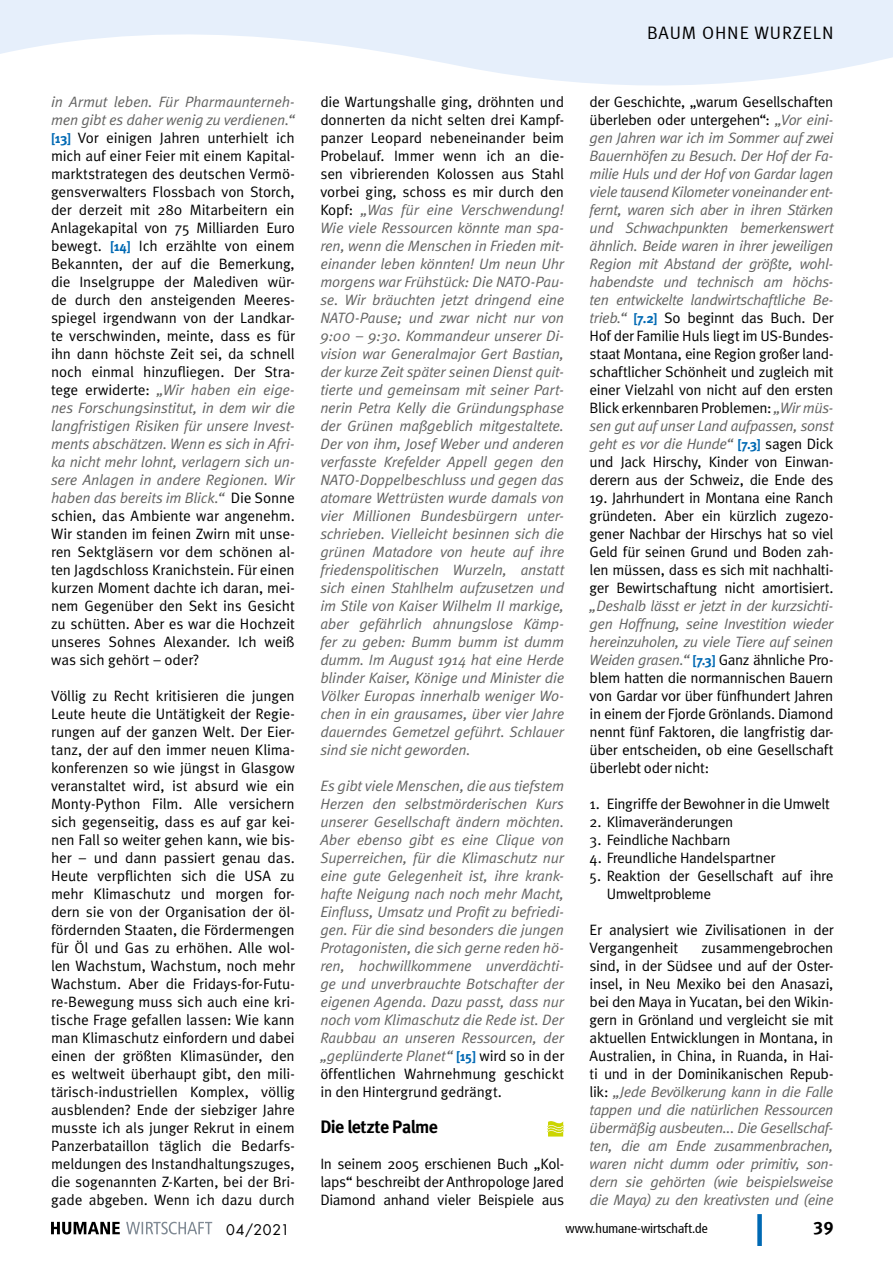
<style>
.page{position:relative;width:893px;height:1263px;background:#fff}
.page>*{position:absolute;margin:0;border:0;box-sizing:border-box;transform-origin:0 0}
.t1{font:18px "Meta Normal LF";letter-spacing:.05em;color:#000}
.Zwischenüberschrift{font:700 18px "Meta";letter-spacing:-.03em;color:#000}
.t2{font:18px "Meta Bold LF";color:#000}
.Fließtext_Meta_Norma{font:15px/18px "Meta Normal";letter-spacing:-.025em;color:#000;text-align:justify}
.Fließtext_Meta_Norma-2{font:italic 15px/18px "Meta Normal";letter-spacing:-.015em;color:#636362;text-align:justify}
.t3{font:14.25px "Futura";letter-spacing:.045em;color:#000}
.t4{font:condensed 13.5px "Frutiger 57";color:#000}
.s1{font-style:italic;color:#636362}
.s2{font-family:"Meta";font-weight:700;font-size:13.5px;color:#0069b3}
.s3{font-style:normal;color:#000}
.s4{font-family:"Meta";font-weight:700;font-style:normal;font-size:13.5px;color:#0069b3}
</style>
<div class="page">
<div style="left:757px;top:1214px;width:5px;height:32px;background:#0069b3"></div>
<svg style="left:51px;top:1222px;width:69px;height:12px"></svg>
<svg style="left:126px;top:1222px;width:86px;height:12px"></svg>
<svg style="left:547px;top:1121px;width:17px;height:15px"></svg>
<svg style="left:0;top:0;width:893px;height:86px;fill:#e6effb"></svg>
<p class="Fließtext_Meta_Norma" style="left:51px;top:93px;width:245px"><span class="s1">in Armut leben. Für Pharmaunterneh&shy;men gibt es daher wenig zu verdienen.“ </span><span class="s2">[13]</span> Vor einigen Jahren unterhielt ich mich auf einer Feier mit einem Kapital&shy;marktstrategen des deutschen Vermö&shy;gensverwalters Flossbach von Storch, der derzeit mit 280 Mitarbeitern ein Anlagekapital von 75 Milliarden Euro bewegt. <span class="s2">[14]</span> Ich erzählte von einem Bekannten, der auf die Bemerkung, die Inselgruppe der Malediven wür&shy;de durch den ansteigenden Meeres&shy;spiegel irgendwann von der Landkar&shy;te verschwinden, meinte, dass es für ihn dann höchste Zeit sei, da schnell noch einmal hinzufliegen. Der Stra&shy;tege erwiderte: <span class="s1">„Wir haben ein eige&shy;nes Forschungsinstitut, in dem wir die langfristigen Risiken für unsere Invest&shy;ments abschätzen. Wenn es sich in Afri&shy;ka nicht mehr lohnt, verlagern sich un&shy;sere Anlagen in andere Regionen. Wir haben das bereits im Blick.“</span> Die Sonne schien, das Ambiente war angenehm.<br>Wir standen im feinen Zwirn mit unse&shy;ren Sektgläsern vor dem schönen al&shy;ten Jagdschloss Kranichstein. Für einen kurzen Moment dachte ich daran, mei&shy;nem Gegenüber den Sekt ins Gesicht zu schütten. Aber es war die Hochzeit unseres Sohnes Alexander. Ich weiß was sich gehört – oder?</p>
<p class="Fließtext_Meta_Norma" style="left:51px;top:687px;width:245px">Völlig zu Recht kritisieren die jungen Leute heute die Untätigkeit der Regie&shy;rungen auf der ganzen Welt. Der Eier&shy;tanz, der auf den immer neuen Klima&shy;konferenzen so wie jüngst in Glasgow veranstaltet wird, ist absurd wie ein Monty-Python Film. Alle versichern sich gegenseitig, dass es auf gar kei&shy;nen Fall so weiter gehen kann, wie bis&shy;her – und dann passiert genau das.<br>Heute verpflichten sich die USA zu mehr Klimaschutz und morgen for&shy;dern sie von der Organisation der öl&shy;fördernden Staaten, die Fördermengen für Öl und Gas zu erhöhen. Alle wol&shy;len Wachstum, Wachstum, noch mehr Wachstum. Aber die Fridays-for-Futu&shy;re-Bewegung muss sich auch eine kri&shy;tische Frage gefallen lassen: Wie kann man Klimaschutz einfordern und dabei einen der größten Klimasünder, den es weltweit überhaupt gibt, den mili&shy;tärisch-industriellen Komplex, völlig ausblenden? Ende der siebziger Jahre musste ich als junger Rekrut in einem Panzerbataillon täglich die Bedarfs&shy;meldungen des Instandhaltungszuges, die sogenannten Z-Karten, bei der Bri&shy;gade abgeben. Wenn ich dazu durch</p>
<p class="Fließtext_Meta_Norma-2" style="left:320px;top:93px;width:245px"><span class="s3">die Wartungshalle ging, dröhnten und donnerten da nicht selten drei Kampf&shy;panzer Leopard nebeneinander beim Probelauf. Immer wenn ich an die&shy;sen vibrierenden Kolossen aus Stahl vorbei ging, schoss es mir durch den Kopf:</span> „Was für eine Verschwendung!<br>Wie viele Ressourcen könnte man spa&shy;ren, wenn die Menschen in Frieden mit&shy;einander leben könnten! Um neun Uhr morgens war Frühstück: Die NATO-Pau&shy;se. Wir bräuchten jetzt dringend eine NATO-Pause; und zwar nicht nur von 9:00 – 9:30. Kommandeur unserer Di&shy;vision war Generalmajor Gert Bastian, der kurze Zeit später seinen Dienst quit&shy;tierte und gemeinsam mit seiner Part&shy;nerin Petra Kelly die Gründungsphase der Grünen maßgeblich mitgestaltete.<br>Der von ihm, Josef Weber und anderen verfasste Krefelder Appell gegen den NATO-Doppelbeschluss und gegen das atomare Wettrüsten wurde damals von vier Millionen Bundesbürgern unter&shy;schrieben. Vielleicht besinnen sich die grünen Matadore von heute auf ihre friedenspolitischen Wurzeln, anstatt sich einen Stahlhelm aufzusetzen und im Stile von Kaiser Wilhelm II markige, aber gefährlich ahnungslose Kämp&shy;fer zu geben: Bumm bumm ist dumm dumm. Im August 1914 hat eine Herde blinder Kaiser, Könige und Minister die Völker Europas innerhalb weniger Wo&shy;chen in ein grausames, über vier Jahre dauerndes Gemetzel geführt. Schlauer sind sie nicht geworden.</p>
<p class="Fließtext_Meta_Norma-2" style="left:320px;top:777px;width:245px">Es gibt viele Menschen, die aus tiefstem Herzen den selbstmörderischen Kurs unserer Gesellschaft ändern möchten.<br>Aber ebenso gibt es eine Clique von Superreichen, für die Klimaschutz nur eine gute Gelegenheit ist, ihre krank&shy;hafte Neigung nach noch mehr Macht, Einfluss, Umsatz und Profit zu befriedi&shy;gen. Für die sind besonders die jungen Protagonisten, die sich gerne reden hö&shy;ren, hochwillkommene unverdächti&shy;ge und unverbrauchte Botschafter der eigenen Agenda. Dazu passt, dass nur noch vom Klimaschutz die Rede ist. Der Raubbau an unseren Ressourcen, der „geplünderte Planet“ <span class="s4">[15]</span> <span class="s3">wird so in der öffentlichen Wahrnehmung geschickt in den Hintergrund gedrängt.</span></p>
<p class="Zwischenüberschrift" style="left:320px;top:1116px;width:119px">Die letzte Palme</p>
<p class="Fließtext_Meta_Norma" style="left:320px;top:1155px;width:245px">In seinem 2005 erschienen Buch „Kol&shy;laps“ beschreibt der Anthropologe Jared Diamond anhand vieler Beispiele aus</p>
<p class="t1" style="left:647px;top:22px;width:188px">BAUM OHNE WURZELN</p>
<p class="Fließtext_Meta_Norma-2" style="left:590px;top:93px;width:245px"><span class="s3">der Geschichte, „warum Gesellschaften überleben oder untergehen“:</span> „Vor eini&shy;gen Jahren war ich im Sommer auf zwei Bauernhöfen zu Besuch. Der Hof der Fa&shy;milie Huls und der Hof von Gardar lagen viele tausend Kilometer voneinander ent&shy;fernt, waren sich aber in ihren Stärken und Schwachpunkten bemerkenswert ähnlich. Beide waren in ihrer jeweiligen Region mit Abstand der größte, wohl&shy;habendste und technisch am höchs&shy;ten entwickelte landwirtschaftliche Be&shy;trieb.“ <span class="s4">[7.2]</span> <span class="s3">So beginnt das Buch. Der Hof der Familie Huls liegt im US-Bundes&shy;staat Montana, eine Region großer land&shy;schaftlicher Schönheit und zugleich mit einer Vielzahl von nicht auf den ersten Blick erkennbaren Problemen:</span> „Wir müs&shy;sen gut auf unser Land aufpassen, sonst geht es vor die Hunde“ <span class="s4">[7.3]</span> <span class="s3">sagen Dick und Jack Hirschy, Kinder von Einwan&shy;derern aus der Schweiz, die Ende des</span></p>
<p class="Fließtext_Meta_Norma" style="left:590px;top:489px;width:245px">19. Jahrhundert in Montana eine Ranch gründeten. Aber ein kürzlich zugezo&shy;gener Nachbar der Hirschys hat so viel Geld für seinen Grund und Boden zah&shy;len müssen, dass es sich mit nachhalti&shy;ger Bewirtschaftung nicht amortisiert. <span class="s1">„Deshalb lässt er jetzt in der kurzsichti&shy;gen Hoffnung, seine Investition wieder hereinzuholen, zu viele Tiere auf seinen Weiden grasen.“</span> <span class="s2">[7.3]</span> Ganz ähnliche Pro&shy;blem hatten die normannischen Bauern von Gardar vor über fünfhundert Jahren in einem der Fjorde Grönlands. Diamond nennt fünf Faktoren, die langfristig dar&shy;über entscheiden, ob eine Gesellschaft überlebt oder nicht:</p>
<p class="Fließtext_Meta_Norma" style="left:590px;top:795px;width:242px">1. Eingriffe der Bewohner in die Umwelt</p>
<p class="Fließtext_Meta_Norma" style="left:590px;top:813px;width:145px">2. Klimaveränderungen</p>
<p class="Fließtext_Meta_Norma" style="left:590px;top:831px;width:143px">3. Feindliche Nachbarn</p>
<p class="Fließtext_Meta_Norma" style="left:590px;top:849px;width:187px">4. Freundliche Handelspartner</p>
<p class="Fließtext_Meta_Norma" style="left:607px;top:867px;width:228px;text-indent:-17px">5. Reaktion der Gesellschaft auf ihre<br>Umweltprobleme</p>
<p class="Fließtext_Meta_Norma" style="left:590px;top:921px;width:245px">Er analysiert wie Zivilisationen in der<br>Vergangenheit</p>
<p class="Fließtext_Meta_Norma" style="left:590px;top:939px;width:245px;text-indent:112px">zusammengebrochen sind, in der Südsee und auf der Oster&shy;insel, in Neu Mexiko bei den Anasazi, bei den Maya in Yucatan, bei den Wikin&shy;gern in Grönland und vergleicht sie mit aktuellen Entwicklungen in Montana, in Australien, in China, in Ruanda, in Hai&shy;ti und in der Dominikanischen Repub&shy;lik: <span class="s1">„Jede Bevölkerung kann in die Falle tappen und die natürlichen Ressourcen übermäßig ausbeuten... Die Gesellschaf&shy;ten, die am Ende zusammenbrachen, waren nicht dumm oder primitiv, son&shy;dern sie gehörten (wie beispielsweise die Maya) zu den kreativsten und (eine</span></p>
<p class="t3" style="left:226px;top:1220px;width:65px">04/2021</p>
<p class="t4" style="left:566px;top:1220px;width:144px">www.humane-wirtschaft.de</p>
<p class="t2" style="left:813px;top:1217px;width:22px">39</p>
</div>
